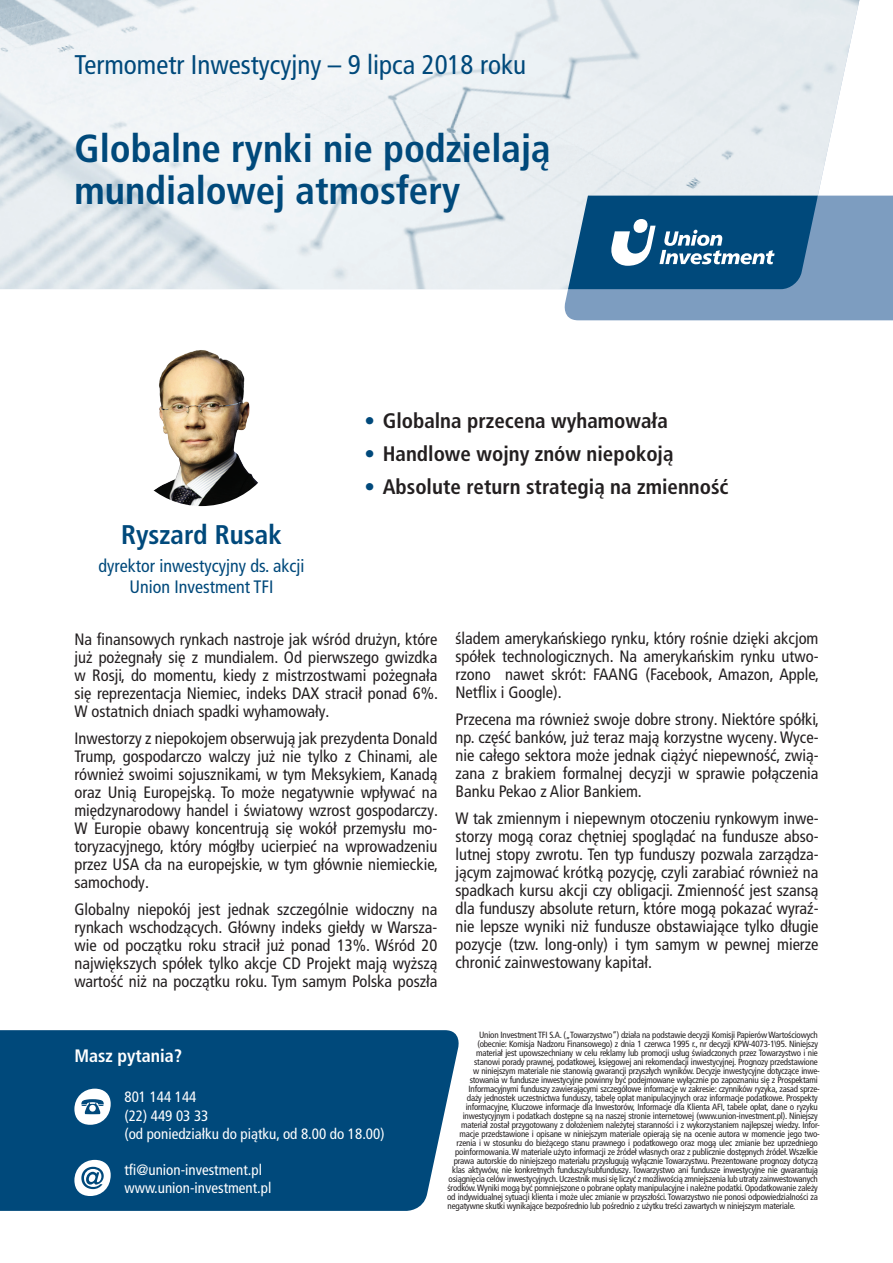
<style>
.page{position:relative;width:893px;height:1263px;background:#fff}
.page>*{position:absolute;margin:0;border:0;box-sizing:border-box;transform-origin:0 0}
.t1{font:700 condensed 39px/42.5px "Frutiger LT Pro";color:#00497b}
.t2{font:condensed 27px "Frutiger LT Pro";color:#00497b}
.t3{font:700 condensed 27px "Frutiger LT Pro";color:#00497b}
.t4{font:700 condensed 21px "Frutiger LT Pro";color:#231f20}
.t5{font:condensed 18px/21.3px "Frutiger LT Pro";color:#00497b;text-align:center}
.t6{font:700 condensed 18px "Frutiger LT Pro";color:#fff}
.t7{font:condensed 16.5px/18px "Frutiger LT Pro";color:#231f20;text-align:justify}
.t8{font:condensed 15px/18px "Frutiger LT Pro";color:#fff}
.t9{font:condensed 9px "Frutiger LT Pro";letter-spacing:-.02em;color:#231f20}
.s1{color:#00497b}
</style>
<div class="page">
<div style="left:0;top:1030px;width:459px;height:181px;background:#00497b"></div>
<div style="left:74px;top:1089px;width:37px;height:36px;background:#fff;border-radius:16px"></div>
<svg style="left:81px;top:1099px;width:23px;height:15px"></svg>
<svg style="left:74px;top:1160px;width:37px;height:36px"></svg>
<svg style="left:81px;top:1167px;width:23px;height:22px"></svg>
<img style="left:121px;top:344px;width:161px;height:162px;border-radius:81px">
<img style="left:0;top:0;width:859px;height:289px">
<svg style="left:561px;top:196px;width:332px;height:124px;background:#4e7ea5"></svg>
<h2 class="t2" style="left:74px;top:49px;width:453px">Termometr Inwestycyjny – 9 lipca 2018 roku</h2>
<h1 class="t1" style="left:74px;top:127px;width:478px">Globalne rynki nie podzielają mundialowej atmosfery</h1>
<h2 class="t3" style="left:121px;top:519px;width:162px">Ryszard Rusak</h2>
<h3 class="t5" style="left:99px;top:555px;width:207px">dyrektor inwestycyjny ds. akcji<br>Union Investment TFI</h3>
<h3 class="t4" style="left:365px;top:408px;width:305px"><span class="s1">•</span> Globalna przecena wyhamowała</h3>
<h3 class="t4" style="left:365px;top:441px;width:310px"><span class="s1">•</span> Handlowe wojny znów niepokoją</h3>
<h3 class="t4" style="left:365px;top:475px;width:365px"><span class="s1">•</span> Absolute return strategią na zmienność</h3>
<p class="t7" style="left:74px;top:630px;width:365px">Na finansowych rynkach nastroje jak wśród drużyn, które już pożegnały się z mundialem. Od pierwszego gwizdka w Rosji, do momentu, kiedy z mistrzostwami pożegnała się reprezentacja Niemiec, indeks DAX stracił ponad 6%.<br>W ostatnich dniach spadki wyhamowały.</p>
<p class="t7" style="left:74px;top:729px;width:365px">Inwestorzy z niepokojem obserwują jak prezydenta Donald Trump, gospodarczo walczy już nie tylko z Chinami, ale również swoimi sojusznikami, w tym Meksykiem, Kanadą oraz Unią Europejską. To może negatywnie wpływać na międzynarodowy handel i światowy wzrost gospodarczy.<br>W Europie obawy koncentrują się wokół przemysłu mo&shy;toryzacyjnego, który mógłby ucierpieć na wprowadzeniu przez USA cła na europejskie, w tym głównie niemieckie, samochody.</p>
<p class="t7" style="left:74px;top:900px;width:365px">Globalny niepokój jest jednak szczególnie widoczny na rynkach wschodzących. Główny indeks giełdy w Warsza&shy;wie od początku roku stracił już ponad 13%. Wśród 20 największych spółek tylko akcje CD Projekt mają wyższą wartość niż na początku roku. Tym samym Polska poszła</p>
<h3 class="t7" style="left:455px;top:629px;width:365px">śladem amerykańskiego rynku, który rośnie dzięki akcjom spółek technologicznych. Na amerykańskim rynku utwo&shy;rzono nawet skrót: FAANG (Facebook, Amazon, Apple, Netflix i Google).</h3>
<p class="t7" style="left:455px;top:710px;width:365px">Przecena ma również swoje dobre strony. Niektóre spółki, np. część banków, już teraz mają korzystne wyceny. Wyce&shy;nie całego sektora może jednak ciążyć niepewność, zwią&shy;zana z brakiem formalnej decyzji w sprawie połączenia Banku Pekao z Alior Bankiem.</p>
<p class="t7" style="left:455px;top:809px;width:365px">W tak zmiennym i niepewnym otoczeniu rynkowym inwe&shy;storzy mogą coraz chętniej spoglądać na fundusze abso&shy;lutnej stopy zwrotu. Ten typ funduszy pozwala zarządza&shy;jącym zajmować krótką pozycję, czyli zarabiać również na spadkach kursu akcji czy obligacji. Zmienność jest szansą dla funduszy absolute return, które mogą pokazać wyraź&shy;nie lepsze wyniki niż fundusze obstawiające tylko długie pozycje (tzw. long-only) i tym samym w pewnej mierze chronić zainwestowany kapitał.</p>
<h3 class="t6" style="left:74px;top:1045px;width:109px">Masz pytania?</h3>
<h3 class="t8" style="left:124px;top:1088px;width:261px">801 144 144<br>(22) 449 03 33<br>(od poniedziałku do piątku, od 8.00 do 18.00)</h3>
<h3 class="t8" style="left:124px;top:1161px;width:148px">tfi@union-investment.pl www.union-investment.pl</h3>
<p class="t9" style="left:479px;top:1030px;width:340px">Union Investment TFI S.A. („Towarzystwo”) działa na podstawie decyzji Komisji Papierów Wartościowych</p>
<p class="t9" style="left:477px;top:1039px;width:342px">(obecnie: Komisja Nadzoru Finansowego) z dnia 1 czerwca 1995 r., nr decyzji KPW-4073-1\95. Niniejszy</p>
<p class="t9" style="left:476px;top:1048px;width:343px">materiał jest upowszechniany w celu reklamy lub promocji usług świadczonych przez Towarzystwo i nie</p>
<p class="t9" style="left:474px;top:1057px;width:345px">stanowi porady prawnej, podatkowej, księgowej ani rekomendacji inwestycyjnej. Prognozy przedstawione</p>
<p class="t9" style="left:473px;top:1066px;width:348px">w niniejszym materiale nie stanowią gwarancji przyszłych wyników. Decyzje inwestycyjne dotyczące inwe-</p>
<p class="t9" style="left:470px;top:1075px;width:350px">stowania w fundusze inwestycyjne powinny być podejmowane wyłącznie po zapoznaniu się z Prospektami</p>
<p class="t9" style="left:469px;top:1084px;width:353px">Informacyjnymi funduszy zawierającymi szczegółowe informacje w zakresie: czynników ryzyka, zasad sprze-</p>
<p class="t9" style="left:467px;top:1093px;width:353px">daży jednostek uczestnictwa funduszy, tabelę opłat manipulacyjnych oraz informacje podatkowe. Prospekty</p>
<p class="t9" style="left:466px;top:1102px;width:354px">informacyjne, Kluczowe informacje dla Inwestorów, Informacje dla Klienta AFI, tabele opłat, dane o ryzyku</p>
<p class="t9" style="left:463px;top:1111px;width:357px">inwestycyjnym i podatkach dostępne są na naszej stronie internetowej (www.union-investment.pl). Niniejszy</p>
<p class="t9" style="left:461px;top:1120px;width:360px">materiał został przygotowany z dołożeniem należytej staranności i z wykorzystaniem najlepszej wiedzy. Infor-</p>
<p class="t9" style="left:460px;top:1129px;width:362px">macje przedstawione i opisane w niniejszym materiale opierają się na ocenie autora w momencie jego two-</p>
<p class="t9" style="left:457px;top:1138px;width:363px">rzenia i w stosunku do bieżącego stanu prawnego i podatkowego oraz mogą ulec zmianie bez uprzedniego</p>
<p class="t9" style="left:455px;top:1147px;width:364px">poinformowania. W materiale użyto informacji ze źródeł własnych oraz z publicznie dostępnych źródeł. Wszelkie</p>
<p class="t9" style="left:454px;top:1156px;width:366px">prawa autorskie do niniejszego materiału przysługują wyłącznie Towarzystwu. Prezentowane prognozy dotyczą</p>
<p class="t9" style="left:452px;top:1165px;width:367px">klas aktywów, nie konkretnych funduszy/subfunduszy. Towarzystwo ani fundusze inwestycyjne nie gwarantują</p>
<p class="t9" style="left:449px;top:1174px;width:371px">osiągnięcia celów inwestycyjnych. Uczestnik musi się liczyć z możliwością zmniejszenia lub utraty zainwestowanych</p>
<p class="t9" style="left:447px;top:1183px;width:372px">środków. Wyniki mogą być pomniejszone o pobrane opłaty manipulacyjne i należne podatki. Opodatkowanie zależy</p>
<p class="t9" style="left:447px;top:1192px;width:372px">od indywidualnej sytuacji klienta i może ulec zmianie w przyszłości. Towarzystwo nie ponosi odpowiedzialności za</p>
<p class="t9" style="left:448px;top:1201px;width:349px">negatywne skutki wynikające bezpośrednio lub pośrednio z użytku treści zawartych w niniejszym materiale.</p>
</div>
